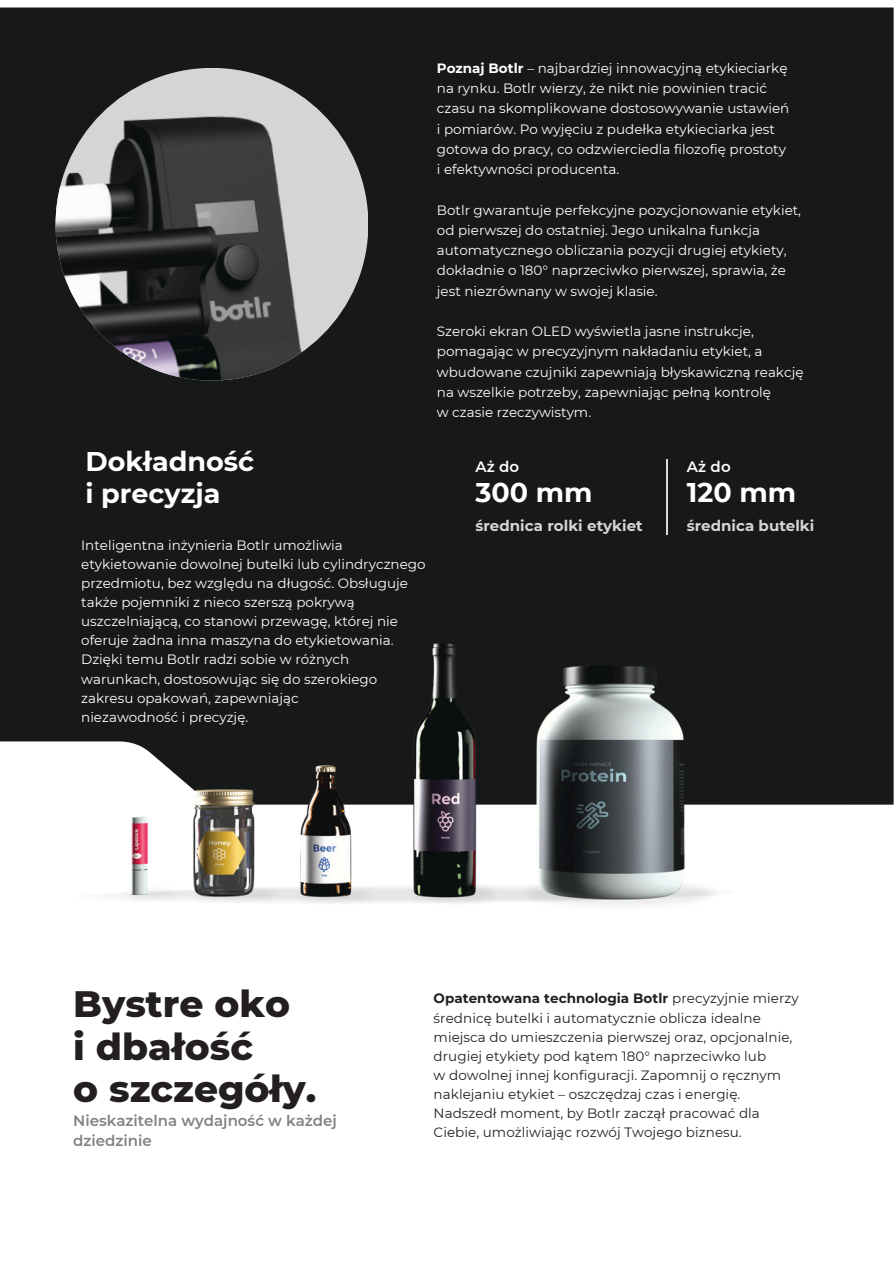
<style>
.page{position:relative;width:894px;height:1264px;background:#fff}
.page>*{position:absolute;margin:0;border:0;box-sizing:border-box;transform-origin:0 0}
.t1{font:800 37.5px/42.8px "Montserrat";color:#231f20}
.t2{font:700 27px/31.5px "Montserrat";color:#fff}
.t3{font:600 15px/20.2px "Montserrat";color:#808285}
.t4{font:700 15px "Montserrat";letter-spacing:.005em;color:#d5d5d4}
.t5{font:600 15px "Montserrat";letter-spacing:.01em;color:#fff}
.t6{font:13.5px/20.2px "Montserrat";color:#fff}
.t7{font:13.5px/19.2px "Montserrat";letter-spacing:.005em;color:#231f20}
.s1{font-weight:700}
</style>
<div class="page">
<div style="left:0;top:8px;width:893px;height:796px;background:#171919"></div>
<img style="left:61px;top:547px;width:691px;height:358px">
<hr style="left:665px;top:459px;width:2px;height:75px;background:#d8d8d8">
<img style="left:56px;top:84px;width:312px;height:296px">
<p class="t6" style="left:437px;top:58px;width:354px"><span class="s1">Poznaj Botlr</span> – najbardziej innowacyjną etykieciarkę na rynku. Botlr wierzy, że nikt nie powinien tracić czasu na skomplikowane dostosowywanie ustawień</p>
<h1 class="t6" style="left:437px;top:119px;width:350px">i pomiarów. Po wyjęciu z pudełka etykieciarka jest gotowa do pracy, co odzwierciedla filozofię prostoty</h1>
<h1 class="t6" style="left:437px;top:159px;width:184px">i efektywności producenta.</h1>
<h2 class="t6" style="left:437px;top:200px;width:365px">Botlr gwarantuje perfekcyjne pozycjonowanie etykiet, od pierwszej do ostatniej. Jego unikalna funkcja automatycznego obliczania pozycji drugiej etykiety, dokładnie o 180° naprzeciwko pierwszej, sprawia, że jest niezrównany w swojej klasie.</h2>
<h1 class="t6" style="left:437px;top:321px;width:368px">Szeroki ekran OLED wyświetla jasne instrukcje, pomagając w precyzyjnym nakładaniu etykiet, a wbudowane czujniki zapewniają błyskawiczną reakcję na wszelkie potrzeby, zapewniając pełną kontrolę</h1>
<h2 class="t6" style="left:437px;top:402px;width:156px">w czasie rzeczywistym.</h2>
<p class="t2" style="left:85px;top:446px;width:170px">Dokładność i precyzja</p>
<h2 class="t5" style="left:475px;top:458px;width:45px">Aż do</h2>
<h2 class="t2" style="left:475px;top:476px;width:119px">300 mm</h2>
<p class="t5" style="left:686px;top:458px;width:45px">Aż do</p>
<p class="t2" style="left:686px;top:476px;width:111px">120 mm</p>
<p class="t6" style="left:81px;top:535px;width:346px;line-height:19.2px">Inteligentna inżynieria Botlr umożliwia etykietowanie dowolnej butelki lub cylindrycznego przedmiotu, bez względu na długość. Obsługuje także pojemniki z nieco szerszą pokrywą uszczelniającą, co stanowi przewagę, której nie oferuje żadna inna maszyna do etykietowania.<br>Dzięki temu Botlr radzi sobie w różnych warunkach, dostosowując się do szerokiego zakresu opakowań, zapewniając</p>
<p class="t6" style="left:81px;top:706px;width:169px">niezawodność i precyzję.</p>
<p class="t4" style="left:475px;top:517px;width:169px">średnica rolki etykiet</p>
<p class="t4" style="left:686px;top:517px;width:129px">średnica butelki</p>
<p class="t1" style="left:73px;top:982px;width:245px">Bystre oko<br>i dbałość<br>o szczegóły.</p>
<p class="t3" style="left:73px;top:1110px;width:265px">Nieskazitelna wydajność w każdej dziedzinie</p>
<p class="t7" style="left:433px;top:988px;width:366px"><span class="s1">Opatentowana technologia Botlr</span> precyzyjnie mierzy średnicę butelki i automatycznie oblicza idealne miejsca do umieszczenia pierwszej oraz, opcjonalnie, drugiej etykiety pod kątem 180° naprzeciwko lub</p>
<p class="t7" style="left:433px;top:1065px;width:349px">w dowolnej innej konfiguracji. Zapomnij o ręcznym naklejaniu etykiet – oszczędzaj czas i energię.<br>Nadszedł moment, by Botlr zaczął pracować dla Ciebie, umożliwiając rozwój Twojego biznesu.</p>
</div>
